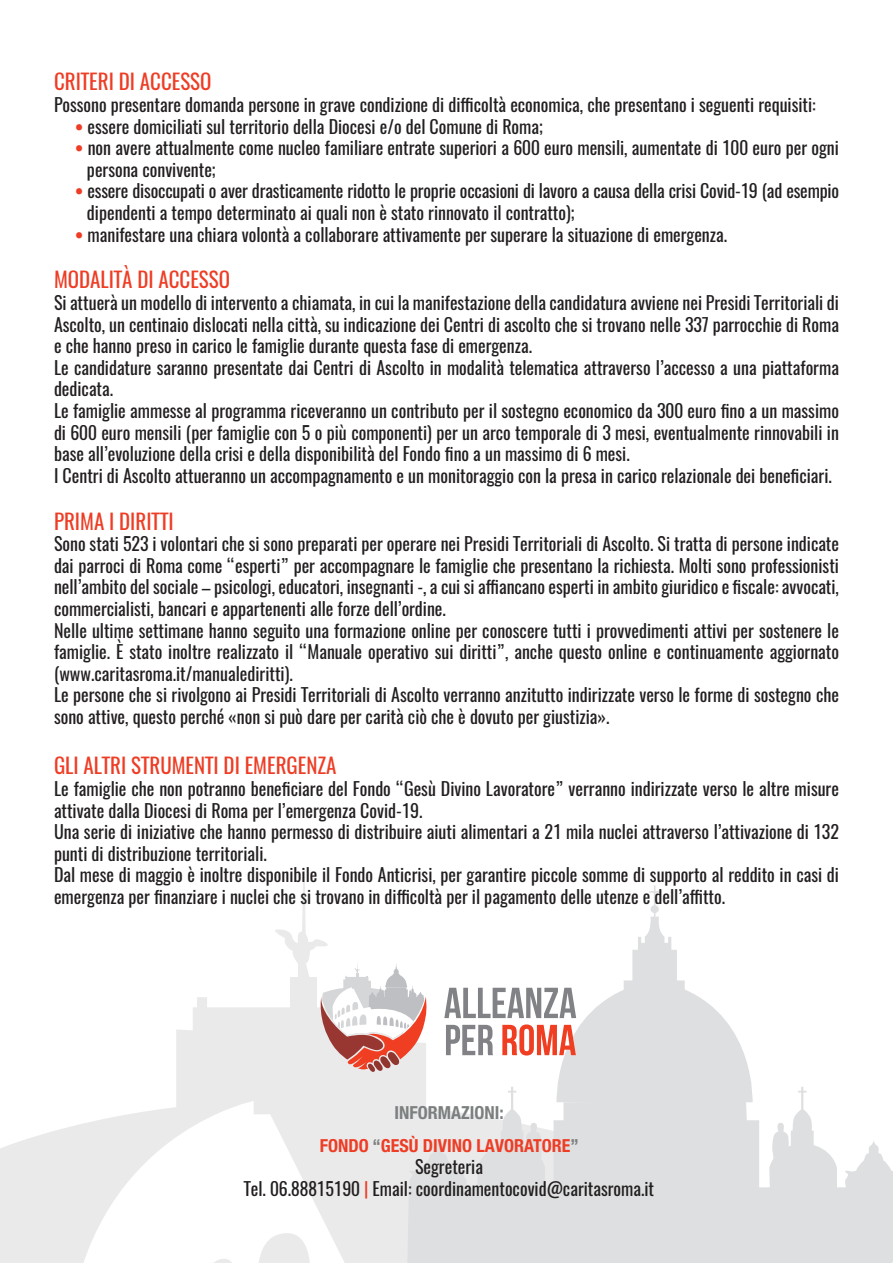
<style>
.page{position:relative;width:893px;height:1263px;background:#fff}
.page>*{position:absolute;margin:0;border:0;box-sizing:border-box;transform-origin:0 0}
.t1{font:21px "Oswald";color:#ee3d25}
.t2{font:18px/21.6px "Oswald";color:#231f20}
.t3{font:700 condensed 18px/33.6px "Helvetica Neue";color:#ee3d25;text-align:center}
.s1{font-weight:600;color:#ee3d25}
.s2{color:#7c7f80}
.s3{color:#ee3d25}
</style>
<div class="page">
<svg style="left:769px;top:1087px;width:124px;height:99px"></svg>
<div style="left:759px;top:1186px;width:134px;height:77px;background:#dedfe0"></div>
<svg style="left:0;top:868px;width:759px;height:395px"></svg>
<p class="t1" style="left:54px;top:67px;width:159px">CRITERI DI ACCESSO</p>
<p class="t2" style="left:54px;top:94px;width:763px">Possono presentare domanda persone in grave condizione di difficoltà economica, che presentano i seguenti requisiti:</p>
<p class="t2" style="left:75px;top:115px;width:469px"><span class="s1">•</span> essere domiciliati sul territorio della Diocesi e/o del Comune di Roma;</p>
<p class="t2" style="left:87px;top:137px;width:753px;text-indent:-12px"><span class="s1">•</span> non avere attualmente come nucleo familiare entrate superiori a 600 euro mensili, aumentate di 100 euro per ogni persona convivente;</p>
<p class="t2" style="left:87px;top:180px;width:754px;text-indent:-12px"><span class="s1">•</span> essere disoccupati o aver drasticamente ridotto le proprie occasioni di lavoro a causa della crisi Covid-19 (ad esempio dipendenti a tempo determinato ai quali non è stato rinnovato il contratto);</p>
<p class="t2" style="left:75px;top:223px;width:653px"><span class="s1">•</span> manifestare una chiara volontà a collaborare attivamente per superare la situazione di emergenza.</p>
<p class="t1" style="left:54px;top:265px;width:178px">MODALITÀ DI ACCESSO</p>
<p class="t2" style="left:54px;top:292px;width:786px">Si attuerà un modello di intervento a chiamata, in cui la manifestazione della candidatura avviene nei Presidi Territoriali di Ascolto, un centinaio dislocati nella città, su indicazione dei Centri di ascolto che si trovano nelle 337 parrocchie di Roma e che hanno preso in carico le famiglie durante questa fase di emergenza.<br>Le candidature saranno presentate dai Centri di Ascolto in modalità telematica attraverso l’accesso a una piattaforma dedicata.<br>Le famiglie ammesse al programma riceveranno un contributo per il sostegno economico da 300 euro fino a un massimo di 600 euro mensili (per famiglie con 5 o più componenti) per un arco temporale di 3 mesi, eventualmente rinnovabili in base all’evoluzione della crisi e della disponibilità del Fondo fino a un massimo di 6 mesi.<br>I Centri di Ascolto attueranno un accompagnamento e un monitoraggio con la presa in carico relazionale dei beneficiari.</p>
<p class="t1" style="left:54px;top:506px;width:121px">PRIMA I DIRITTI</p>
<p class="t2" style="left:54px;top:533px;width:786px">Sono stati 523 i volontari che si sono preparati per operare nei Presidi Territoriali di Ascolto. Si tratta di persone indicate dai parroci di Roma come “esperti” per accompagnare le famiglie che presentano la richiesta. Molti sono professionisti nell’ambito del sociale – psicologi, educatori, insegnanti -, a cui si affiancano esperti in ambito giuridico e fiscale: avvocati, commercialisti, bancari e appartenenti alle forze dell’ordine.<br>Nelle ultime settimane hanno seguito una formazione online per conoscere tutti i provvedimenti attivi per sostenere le famiglie. È stato inoltre realizzato il “Manuale operativo sui diritti”, anche questo online e continuamente aggiornato (www.caritasroma.it/manualediritti).<br>Le persone che si rivolgono ai Presidi Territoriali di Ascolto verranno anzitutto indirizzate verso le forme di sostegno che sono attive, questo perché «non si può dare per carità ciò che è dovuto per giustizia».</p>
<p class="t1" style="left:54px;top:751px;width:284px">GLI ALTRI STRUMENTI DI EMERGENZA</p>
<p class="t2" style="left:54px;top:778px;width:786px">Le famiglie che non potranno beneficiare del Fondo “Gesù Divino Lavoratore” verranno indirizzate verso le altre misure attivate dalla Diocesi di Roma per l’emergenza Covid-19.<br>Una serie di iniziative che hanno permesso di distribuire aiuti alimentari a 21 mila nuclei attraverso l’attivazione di 132 punti di distribuzione territoriali.<br>Dal mese di maggio è inoltre disponibile il Fondo Anticrisi, per garantire piccole somme di supporto al reddito in casi di emergenza per finanziare i nuclei che si trovano in difficoltà per il pagamento delle utenze e dell’affitto.</p>
<p class="t3" style="left:320px;top:1095px;width:260px"><span class="s2">INFORMAZIONI:<br></span>FONDO <span class="s2">“</span>GESÙ DIVINO LAVORATORE<span class="s2">”</span></p>
<p class="t2" style="left:244px;top:1156px;width:412px;text-align:center">Segreteria<br>Tel. 06.88815190 <span class="s3">|</span> Email: coordinamentocovid@caritasroma.it</p>
</div>
